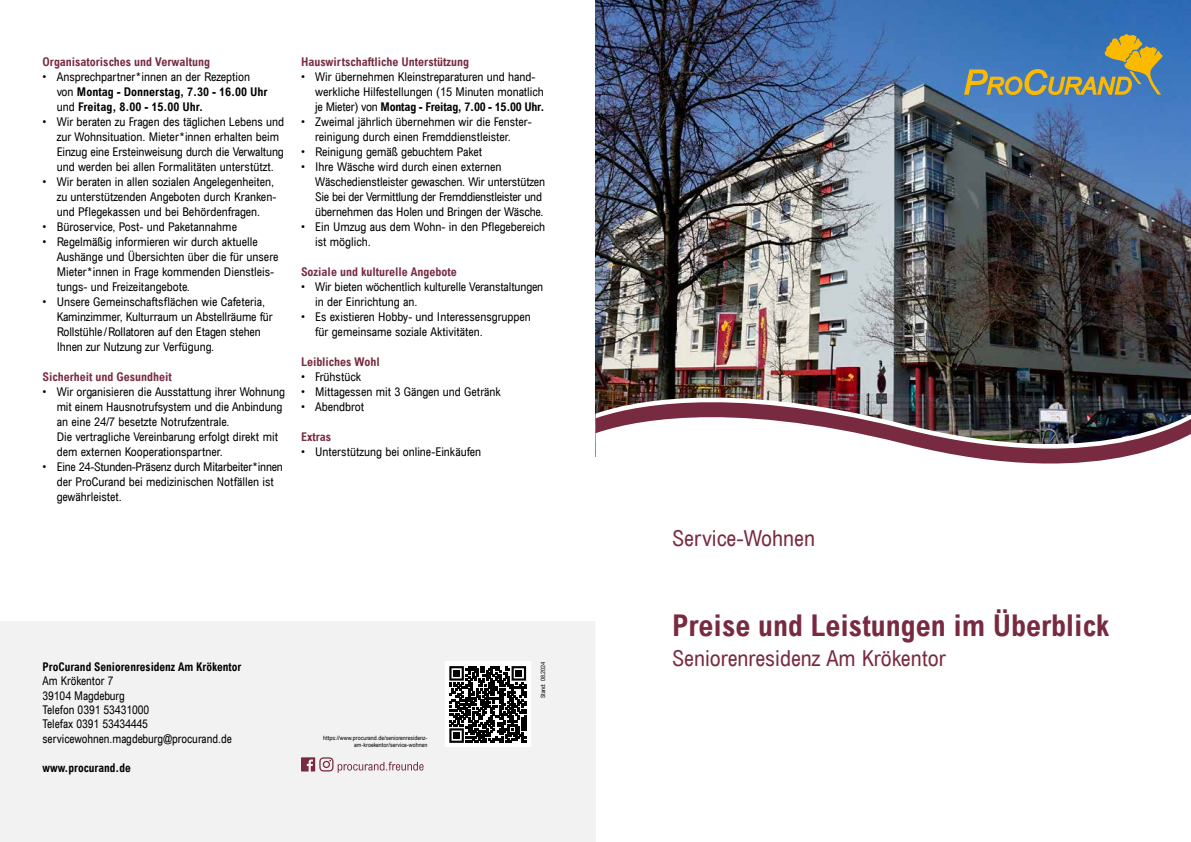
<style>
.page{position:relative;width:1191px;height:842px;background:#fff}
.page>*{position:absolute;margin:0;border:0;box-sizing:border-box;transform-origin:0 0}
.t1{font:700 condensed 30px "Arial";color:#782b40}
.t2{font:condensed 22px "Arial";color:#782b40}
.t3{font:condensed 12px/15px "Arial";color:#000}
.t4{font:700 condensed 12px "Arial";color:#782b40}
.t5{font:condensed 12px/14.4px "Arial";color:#000;scale:.95 1}
.t6{font:700 condensed 12px/15px "Arial";color:#000}
.t7{font:700 condensed 12px "Arial";color:#000;scale:.95 1}
.t8{font:condensed 6px/7.2px "Arial";color:#000;text-align:right}
.s1{font-weight:400}
.s2{font-weight:700}
</style>
<div class="page">
<div style="left:0;top:621px;width:595px;height:221px;background:#f2f2f2"></div>
<svg style="left:301px;top:757px;width:122px;height:16px"></svg>
<div style="left:445px;top:662px;width:85px;height:85px;background:#fff"></div>
<svg style="left:449px;top:666px;width:77px;height:77px"></svg>
<div style="left:453px;top:732px;width:7px;height:7px;background:#000"></div>
<img style="left:595px;top:0;width:596px;height:378px">
<svg style="left:964px;top:23px;width:200px;height:72px;background:#628394"></svg>
<img style="left:595px;top:378px;width:596px;height:5px">
<img style="left:595px;top:383px;width:596px;height:81px">
<p class="t4" style="left:43px;top:55px;width:169px">Organisatorisches und Verwaltung</p>
<p class="t6" style="left:57px;top:69px;width:212px;text-indent:-14px"><span class="s1">• Ansprechpartner*innen an der Rezeption von</span> Montag - Donnerstag, 7.30 - 16.00 Uhr <span class="s1">und</span> Freitag, 8.00 - 15.00 Uhr.</p>
<p class="t3" style="left:57px;top:114px;width:229px;text-indent:-14px">• Wir beraten zu Fragen des täglichen Lebens und zur Wohnsituation. Mieter*innen erhalten beim Einzug eine Ersteinweisung durch die Verwaltung und werden bei allen Formalitäten unterstützt.</p>
<p class="t3" style="left:57px;top:174px;width:221px;text-indent:-14px">• Wir beraten in allen sozialen Angelegenheiten, zu unterstützenden Angeboten durch Kranken&shy;und Pflegekassen und bei Behördenfragen.</p>
<p class="t3" style="left:43px;top:219px;width:196px">• Büroservice, Post- und Paketannahme</p>
<p class="t3" style="left:57px;top:234px;width:223px;text-indent:-14px">• Regelmäßig informieren wir durch aktuelle Aushänge und Übersichten über die für unsere Mieter*innen in Frage kommenden Dienstleis&shy;tungs- und Freizeitangebote.</p>
<p class="t3" style="left:57px;top:294px;width:218px;text-indent:-14px">• Unsere Gemeinschaftsflächen wie Cafeteria, Kaminzimmer, Kulturraum un Abstellräume für Rollstühle/Rollatoren auf den Etagen stehen Ihnen zur Nutzung zur Verfügung.</p>
<p class="t4" style="left:43px;top:370px;width:131px">Sicherheit und Gesundheit</p>
<p class="t3" style="left:57px;top:384px;width:230px;text-indent:-14px">• Wir organisieren die Ausstattung ihrer Wohnung mit einem Hausnotrufsystem und die Anbindung an eine 24/7 besetzte Notrufzentrale.<br>Die vertragliche Vereinbarung erfolgt direkt mit dem externen Kooperationspartner.</p>
<p class="t3" style="left:57px;top:459px;width:228px;text-indent:-14px">• Eine 24-Stunden-Präsenz durch Mitarbeiter*innen der ProCurand bei medizinischen Notfällen ist gewährleistet.</p>
<p class="t4" style="left:301px;top:55px;width:170px">Hauswirtschaftliche Unterstützung</p>
<p class="t3" style="left:315px;top:69px;width:231px;text-indent:-14px">• Wir übernehmen Kleinstreparaturen und hand&shy;werkliche Hilfestellungen (15 Minuten monatlich je Mieter) von <span class="s2">Montag - Freitag, 7.00 - 15.00 Uhr.</span></p>
<p class="t3" style="left:301px;top:114px;width:232px;text-align:center">• Zweimal jährlich übernehmen wir die Fenster&shy;reinigung durch einen Fremddienstleister.</p>
<p class="t3" style="left:301px;top:144px;width:183px">• Reinigung gemäß gebuchtem Paket</p>
<p class="t3" style="left:315px;top:159px;width:231px;text-indent:-14px">• Ihre Wäsche wird durch einen externen Wäschedienstleister gewaschen. Wir unterstützen Sie bei der Vermittlung der Fremddienstleister und übernehmen das Holen und Bringen der Wäsche.</p>
<p class="t3" style="left:315px;top:219px;width:231px;text-indent:-14px">• Ein Umzug aus dem Wohn- in den Pflegebereich ist möglich.</p>
<p class="t4" style="left:301px;top:265px;width:157px">Soziale und kulturelle Angebote</p>
<p class="t3" style="left:315px;top:279px;width:230px;text-indent:-14px">• Wir bieten wöchentlich kulturelle Veranstaltungen in der Einrichtung an.</p>
<p class="t3" style="left:315px;top:309px;width:217px;text-indent:-14px">• Es existieren Hobby- und Interessensgruppen für gemeinsame soziale Aktivitäten.</p>
<p class="t4" style="left:301px;top:355px;width:80px">Leibliches Wohl</p>
<p class="t3" style="left:301px;top:369px;width:62px">• Frühstück</p>
<p class="t3" style="left:301px;top:384px;width:201px">• Mittagessen mit 3 Gängen und Getränk</p>
<p class="t3" style="left:301px;top:399px;width:65px">• Abendbrot</p>
<p class="t4" style="left:301px;top:430px;width:32px">Extras</p>
<p class="t3" style="left:301px;top:444px;width:182px">• Unterstützung bei online-Einkäufen</p>
<p class="t7" style="left:43px;top:660px;width:211px">ProCurand Seniorenresidenz Am Krökentor</p>
<p class="t5" style="left:43px;top:674px;width:201px">Am Krökentor 7<br>39104 Magdeburg<br>Telefon 0391 53431000<br>Telefax 0391 53434445 servicewohnen.magdeburg@procurand.de</p>
<p class="t7" style="left:43px;top:760px;width:94px">www.procurand.de</p>
<p class="t8" style="left:323px;top:734px;width:106px">https://www.procurand.de/seniorenresidenz&shy;am-kroekentor/service-wohnen</p>
<p class="t8" style="left:539px;top:698px;width:38px;rotate:-90deg">Stand: 08.2024</p>
<h2 class="t2" style="left:672px;top:526px;width:144px">Service-Wohnen</h2>
<h1 class="t1" style="left:672px;top:609px;width:438px">Preise und Leistungen im Überblick</h1>
<h2 class="t2" style="left:672px;top:646px;width:276px">Seniorenresidenz Am Krökentor</h2>
</div>
